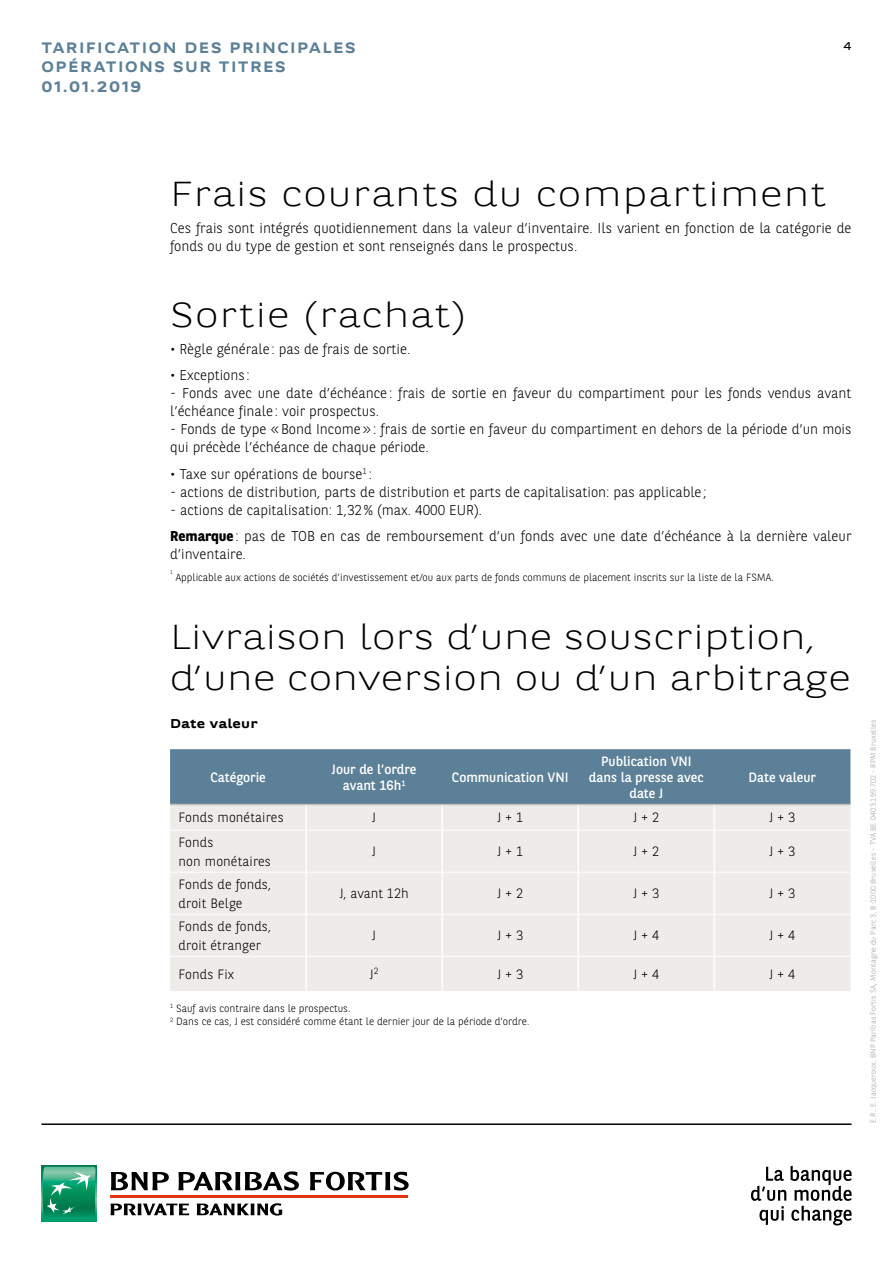
<style>
.page{position:relative;width:893px;height:1263px;background:#fff}
.page>*{position:absolute;margin:0;border:0;box-sizing:border-box;transform-origin:0 0}
.t1{font:300 34.5px/40.5px "BNPP Expanded Sans";letter-spacing:.02em;color:#000}
.t2{font:300 34.5px "BNPP Expanded Sans";letter-spacing:.04em;color:#000}
.t3{font:700 15px/19.5px "BNPP Expanded Sans";letter-spacing:.1em;color:#5c8097}
.t4{font:300 14.25px/18px "BNPP Sans";color:#000}
.t5{font:300 13.5px/19.2px "BNPP Sans";letter-spacing:.01em;color:#000}
.t6{font:13.5px/16.2px "BNPP Sans";color:#fff;text-align:center}
.t7{font:700 12.75px "BNPP Expanded Sans";letter-spacing:.02em;color:#000}
.t8{font:11.25px "BNPP Expanded Sans";color:#000}
.t9{font:300 10.5px/13.5px "BNPP Sans";color:#000}
.t10{font:300 7.5px "BNPP Sans";letter-spacing:.025em;color:#9d9d9c}
.t11{font:300 5.25px "BNPP Sans";color:#000}
.s1{font-weight:700}
</style>
<div class="page">
<div style="left:41px;top:1166px;width:56px;height:55px;background:#009e6c"></div>
<svg style="left:42px;top:1167px;width:54px;height:49px"></svg>
<svg style="left:111px;top:1171px;width:298px;height:44px"></svg>
<hr style="left:41px;top:1123px;width:810px;height:2px;background:#000">
<svg style="left:751px;top:1166px;width:101px;height:59px"></svg>
<div style="left:170px;top:831px;width:680px;height:160px;background:#edece9"></div>
<svg style="left:170px;top:749px;width:680px;height:81px;background:#8aa2b0"></svg>
<hr style="left:305px;top:830px;width:2px;height:42px;background:#fff">
<hr style="left:441px;top:830px;width:2px;height:42px;background:#fff">
<hr style="left:578px;top:830px;width:1px;height:42px;background:#fff">
<hr style="left:714px;top:830px;width:1px;height:42px;background:#fff">
<hr style="left:305px;top:872px;width:2px;height:42px;background:#fff">
<hr style="left:441px;top:872px;width:2px;height:42px;background:#fff">
<hr style="left:578px;top:872px;width:1px;height:42px;background:#fff">
<hr style="left:714px;top:872px;width:1px;height:42px;background:#fff">
<hr style="left:305px;top:915px;width:2px;height:41px;background:#fff">
<hr style="left:441px;top:915px;width:2px;height:41px;background:#fff">
<hr style="left:578px;top:915px;width:1px;height:41px;background:#fff">
<hr style="left:714px;top:915px;width:1px;height:41px;background:#fff">
<hr style="left:305px;top:957px;width:2px;height:34px;background:#fff">
<hr style="left:441px;top:957px;width:2px;height:34px;background:#fff">
<hr style="left:578px;top:957px;width:1px;height:34px;background:#fff">
<hr style="left:714px;top:957px;width:1px;height:34px;background:#fff">
<hr style="left:170px;top:872px;width:136px;height:1px;background:#fff">
<hr style="left:306px;top:872px;width:136px;height:1px;background:#fff">
<hr style="left:442px;top:872px;width:136px;height:1px;background:#fff">
<hr style="left:578px;top:872px;width:136px;height:1px;background:#fff">
<hr style="left:714px;top:872px;width:136px;height:1px;background:#fff">
<hr style="left:170px;top:914px;width:136px;height:1px;background:#fff">
<hr style="left:306px;top:914px;width:136px;height:1px;background:#fff">
<hr style="left:442px;top:914px;width:136px;height:1px;background:#fff">
<hr style="left:578px;top:914px;width:136px;height:1px;background:#fff">
<hr style="left:714px;top:914px;width:136px;height:1px;background:#fff">
<hr style="left:170px;top:956px;width:136px;height:1px;background:#fff">
<hr style="left:306px;top:956px;width:136px;height:1px;background:#fff">
<hr style="left:442px;top:956px;width:136px;height:1px;background:#fff">
<hr style="left:578px;top:956px;width:136px;height:1px;background:#fff">
<hr style="left:714px;top:956px;width:136px;height:1px;background:#fff">
<p class="t3" style="left:41px;top:37px;width:316px">TARIFICATION DES PRINCIPALES<br>OPÉRATIONS SUR TITRES<br>01.01.2019</p>
<p class="t8" style="left:843px;top:38px;width:10px">4</p>
<h1 class="t2" style="left:170px;top:170px;width:658px">Frais courants du compartiment</h1>
<p class="t4" style="left:170px;top:218px;width:683px">Ces frais sont intégrés quotidiennement dans la valeur d’inventaire. Ils varient en fonction de la catégorie de fonds ou du type de gestion et sont renseignés dans le prospectus.</p>
<h1 class="t2" style="left:170px;top:292px;width:298px">Sortie (rachat)</h1>
<p class="t4" style="left:170px;top:339px;width:242px">• Règle générale : pas de frais de sortie.</p>
<p class="t4" style="left:170px;top:366px;width:81px">• Exceptions :</p>
<p class="t4" style="left:170px;top:384px;width:683px">- Fonds avec une date d’échéance : frais de sortie en faveur du compartiment pour les fonds vendus avant l’échéance finale : voir prospectus.</p>
<p class="t4" style="left:170px;top:420px;width:683px">- Fonds de type «Bond Income»: frais de sortie en faveur du compartiment en dehors de la période d’un mois qui précède l’échéance de chaque période.</p>
<p class="t4" style="left:170px;top:464px;width:203px">• Taxe sur opérations de bourse<sup>1</sup> :</p>
<p class="t4" style="left:170px;top:482px;width:538px">- actions de distribution, parts de distribution et parts de capitalisation: pas applicable ;</p>
<p class="t4" style="left:170px;top:496px;width:683px;line-height:26.5px">- actions de capitalisation: 1,32% (max. 4000 EUR).<br><span class="s1">Remarque</span> : pas de TOB en cas de remboursement d’un fonds avec une date d’échéance à la dernière valeur</p>
<p class="t4" style="left:170px;top:545px;width:77px">d’inventaire.</p>
<p class="t11" style="left:170px;top:568px;width:4px">1</p>
<p class="t9" style="left:176px;top:570px;width:599px">Applicable aux actions de sociétés d’investissement et/ou aux parts de fonds communs de placement inscrits sur la liste de la FSMA.</p>
<h1 class="t1" style="left:170px;top:615px;width:682px">Livraison lors d’une souscription, d’une conversion ou d’un arbitrage</h1>
<p class="t7" style="left:170px;top:715px;width:89px">Date valeur</p>
<p class="t6" style="left:210px;top:769px;width:57px">Catégorie</p>
<p class="t6" style="left:332px;top:760px;width:86px">Jour de l’ordre avant 16h<sup>1</sup></p>
<p class="t6" style="left:452px;top:769px;width:118px">Communication VNI</p>
<p class="t6" style="left:589px;top:752px;width:116px">Publication VNI dans la presse avec date J</p>
<p class="t6" style="left:749px;top:769px;width:69px">Date valeur</p>
<p class="t5" style="left:179px;top:807px;width:107px">Fonds monétaires</p>
<p class="t5" style="left:372px;top:807px;width:5px">J</p>
<p class="t5" style="left:497px;top:807px;width:27px">J + 1</p>
<p class="t5" style="left:633px;top:807px;width:27px">J + 2</p>
<p class="t5" style="left:769px;top:807px;width:27px">J + 3</p>
<p class="t5" style="left:179px;top:832px;width:94px">Fonds<br>non monétaires</p>
<p class="t5" style="left:372px;top:841px;width:5px">J</p>
<p class="t5" style="left:497px;top:841px;width:27px">J + 1</p>
<p class="t5" style="left:633px;top:841px;width:27px">J + 2</p>
<p class="t5" style="left:769px;top:841px;width:27px">J + 3</p>
<p class="t5" style="left:179px;top:874px;width:94px">Fonds de fonds, droit Belge</p>
<p class="t5" style="left:340px;top:883px;width:71px">J, avant 12h</p>
<p class="t5" style="left:497px;top:883px;width:27px">J + 2</p>
<p class="t5" style="left:633px;top:883px;width:27px">J + 3</p>
<p class="t5" style="left:769px;top:883px;width:27px">J + 3</p>
<p class="t5" style="left:179px;top:916px;width:94px">Fonds de fonds, droit étranger</p>
<p class="t5" style="left:372px;top:925px;width:5px">J</p>
<p class="t5" style="left:497px;top:925px;width:27px">J + 3</p>
<p class="t5" style="left:633px;top:925px;width:27px">J + 4</p>
<p class="t5" style="left:770px;top:925px;width:27px">J + 4</p>
<p class="t5" style="left:179px;top:964px;width:57px">Fonds Fix</p>
<p class="t5" style="left:370px;top:964px;width:10px">J<sup>2</sup></p>
<p class="t5" style="left:497px;top:964px;width:27px">J + 3</p>
<p class="t5" style="left:633px;top:964px;width:27px">J + 4</p>
<p class="t5" style="left:769px;top:964px;width:27px">J + 4</p>
<p class="t9" style="left:170px;top:1001px;width:361px"><sup>1</sup> Sauf avis contraire dans le prospectus.<br><sup>2</sup> Dans ce cas, J est considéré comme étant le dernier jour de la période d’ordre.</p>
<p class="t10" style="left:868px;top:1123px;width:405px;rotate:-90deg">E.R.: E. Jacqueroux, BNP Paribas Fortis SA, Montagne du Parc 3, B‑1000 Bruxelles - TVA BE 0403.199.702 - RPM Bruxelles</p>
</div>
